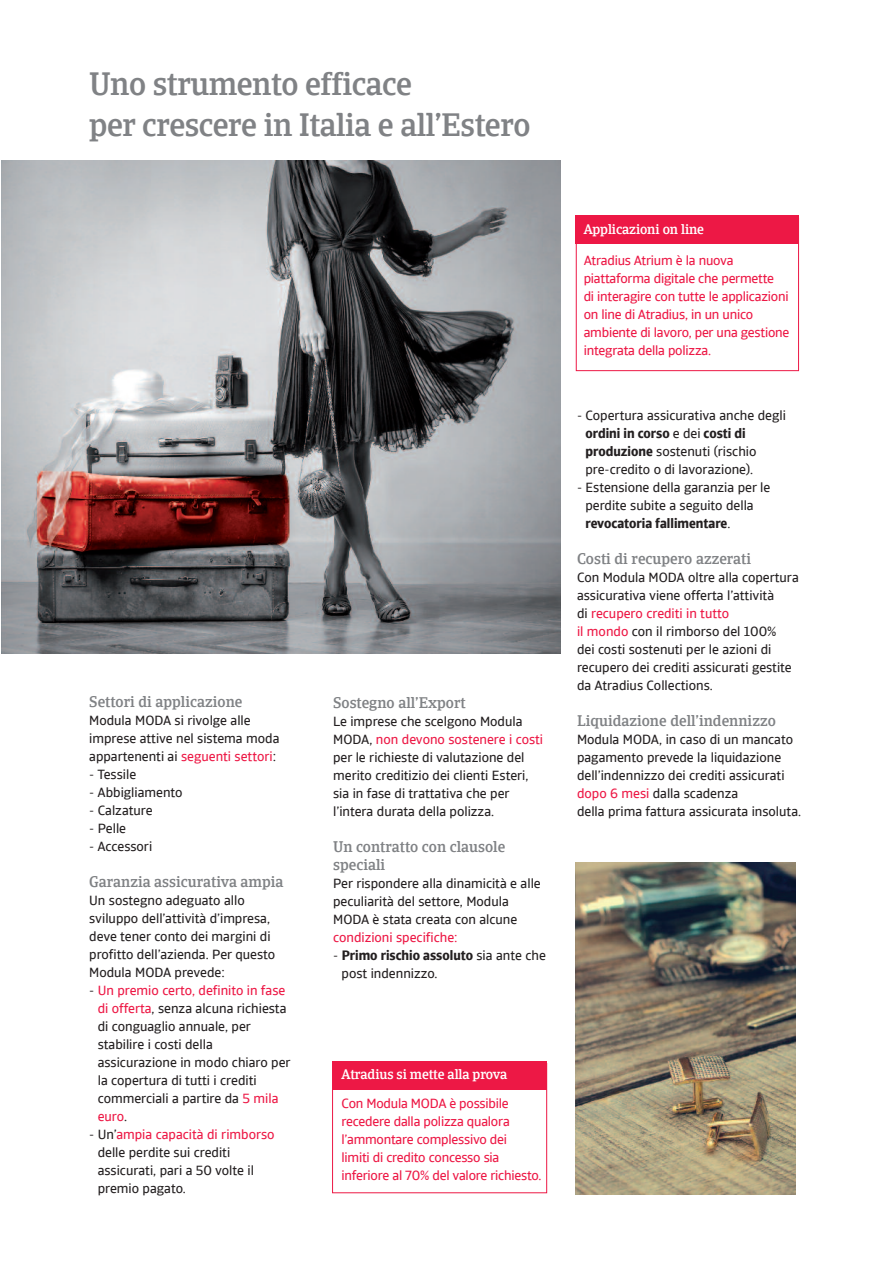
<style>
.page{position:relative;width:893px;height:1263px;background:#fff}
.page>*{position:absolute;margin:0;border:0;box-sizing:border-box;transform-origin:0 0}
.t1{font:500 31.5px/41.4px "Catalana";letter-spacing:-.015em;color:#808285}
.t2{font:500 15px/18px "Catalana";color:#808285}
.t3{font:13.5px/18px "Catalana Sans";color:#231f20}
.t4{font:13.5px/18px "Catalana Sans";letter-spacing:-.015em;color:#ed1845}
.t5{font:500 13.5px "Catalana";letter-spacing:-.01em;color:#fff}
.s1{color:#ed1845}
.s2{font-weight:700}
</style>
<div class="page">
<img style="left:576px;top:862px;width:219px;height:332px">
<img style="left:1px;top:161px;width:559px;height:492px">
<div style="left:332px;top:1063px;width:215px;height:130px;border:1px solid #ed1845"></div>
<div style="left:332px;top:1061px;width:215px;height:28px;background:#ed1845"></div>
<div style="left:576px;top:218px;width:223px;height:153px;border:1px solid #ed1845"></div>
<div style="left:576px;top:216px;width:223px;height:28px;background:#ed1845"></div>
<h1 class="t1" style="left:89px;top:63px;width:443px">Uno strumento efficace<br>per crescere in Italia e all’Estero</h1>
<p class="t2" style="left:89px;top:693px;width:155px">Settori di applicazione</p>
<p class="t3" style="left:89px;top:712px;width:192px">modula mOdA si rivolge alle imprese attive nel sistema moda appartenenti ai <span class="s1">seguenti settori</span>:</p>
<p class="t3" style="left:89px;top:766px;width:48px">- Tessile</p>
<p class="t3" style="left:89px;top:784px;width:95px">- Abbigliamento</p>
<p class="t3" style="left:89px;top:802px;width:65px">- Calzature</p>
<p class="t3" style="left:89px;top:820px;width:38px">- Pelle</p>
<p class="t3" style="left:89px;top:838px;width:64px">- Accessori</p>
<p class="t2" style="left:89px;top:873px;width:196px">Garanzia assicurativa ampia</p>
<p class="t3" style="left:89px;top:892px;width:187px">Un sostegno adeguato allo sviluppo dell’attività d’impresa, deve tener conto dei margini di profitto dell’azienda. Per questo modula mOdA prevede:</p>
<p class="t3" style="left:98px;top:982px;width:194px;text-indent:-8px">- <span class="s1">Un premio certo, definito in fase di offerta</span>, senza alcuna richiesta di conguaglio annuale, per stabilire i costi della assicurazione in modo chiaro per la copertura di tutti i crediti commerciali a partire da <span class="s1">5 mila euro</span>.</p>
<p class="t3" style="left:98px;top:1126px;width:178px;text-indent:-8px">- Un’<span class="s1">ampia capacità di rimborso </span>delle perdite sui crediti assicurati, pari a 50 volte il premio pagato.</p>
<p class="t2" style="left:333px;top:693px;width:134px">Sostegno all’Export</p>
<p class="t3" style="left:333px;top:712px;width:211px">Le imprese che scelgono modula mOdA, <span class="s1">non devono sostenere i costi </span>per le richieste di valutazione del merito creditizio dei clienti Esteri, sia in fase di trattativa che per l’intera durata della polizza.</p>
<p class="t2" style="left:333px;top:837px;width:174px">Un contratto con clausole speciali</p>
<p class="t3" style="left:333px;top:874px;width:209px">Per rispondere alla dinamicità e alle peculiarità del settore, modula mOdA è stata creata con alcune</p>
<p class="t4" style="left:333px;top:928px;width:126px">condizioni specifiche:</p>
<p class="t3" style="left:342px;top:946px;width:206px;text-indent:-8px">- <span class="s2">Primo rischio assoluto</span> sia ante che post indennizzo.</p>
<p class="t5" style="left:584px;top:220px;width:122px">Applicazioni on line</p>
<p class="t4" style="left:584px;top:251px;width:207px">Atradius Atrium è la nuova piattaforma digitale che permette<br>di interagire con tutte le applicazioni on line di Atradius, in un unico ambiente di lavoro, per una gestione integrata della polizza.</p>
<p class="t3" style="left:585px;top:406px;width:202px;text-indent:-8px">- Copertura assicurativa anche degli <span class="s2">ordini in corso</span> e dei <span class="s2">costi di produzione</span> sostenuti (rischio pre-credito o di lavorazione).</p>
<p class="t3" style="left:585px;top:478px;width:186px;text-indent:-8px">- Estensione della garanzia per le perdite subite a seguito della <span class="s2">revocatoria fallimentare</span>.</p>
<p class="t2" style="left:577px;top:550px;width:176px">Costi di recupero azzerati</p>
<p class="t3" style="left:577px;top:568px;width:223px">Con modula mOdA oltre alla copertura assicurativa viene offerta l’attività<br>di <span class="s1">recupero crediti in tutto<br>il mondo</span> con il rimborso del 100%<br>dei costi sostenuti per le azioni di recupero dei crediti assicurati gestite da Atradius Collections.</p>
<p class="t2" style="left:577px;top:712px;width:200px">Liquidazione dell’indennizzo</p>
<p class="t3" style="left:577px;top:730px;width:226px">modula mOdA, in caso di un mancato pagamento prevede la liquidazione dell’indennizzo dei crediti assicurati <span class="s1">dopo 6 mesi</span> dalla scadenza<br>della prima fattura assicurata insoluta.</p>
<p class="t5" style="left:342px;top:1065px;width:167px">Atradius si mette alla prova</p>
<p class="t4" style="left:342px;top:1094px;width:201px">Con modula mOdA è possibile recedere dalla polizza qualora l’ammontare complessivo dei<br>limiti di credito concesso sia inferiore al 70% del valore richiesto.</p>
</div>
